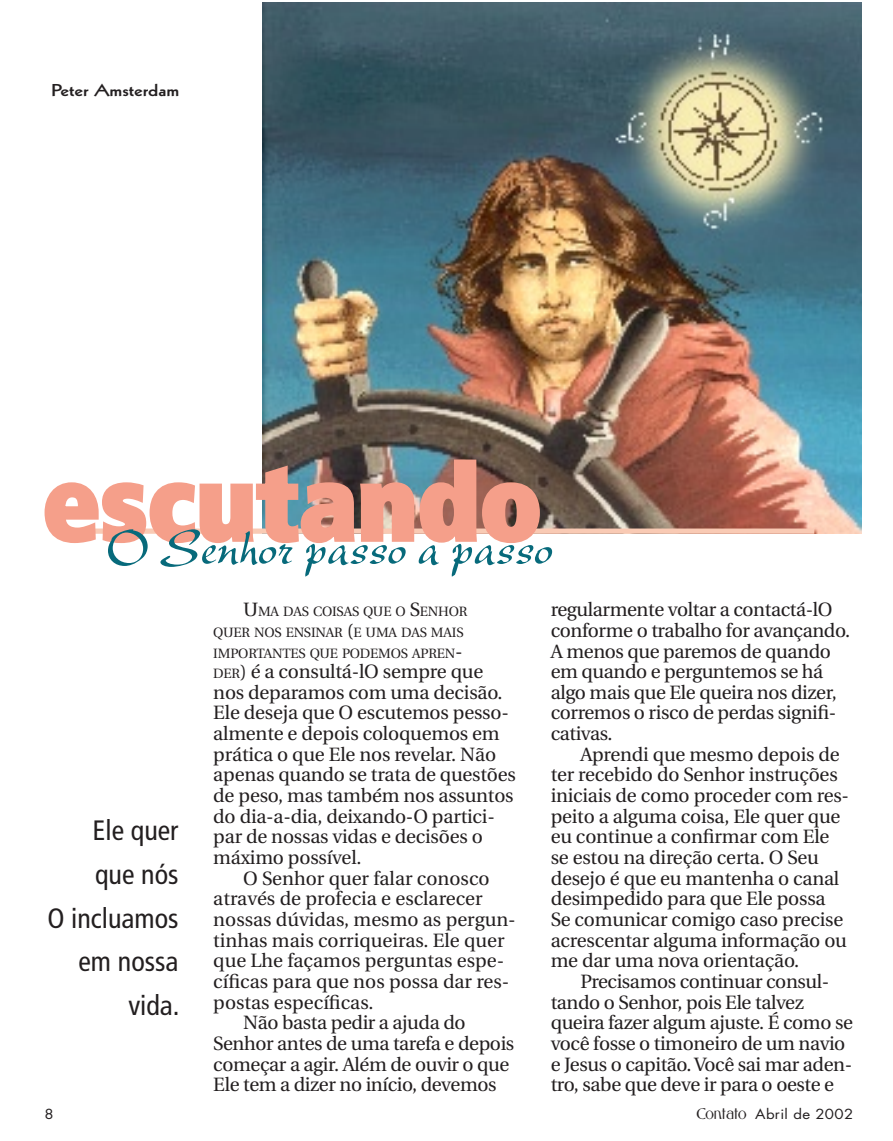
<style>
.page{position:relative;width:893px;height:1141px;background:#fff}
.page>*{position:absolute;margin:0;border:0;box-sizing:border-box;transform-origin:0 0}
.t1{font:900 condensed 105px "Frutiger";color:#f59f8a}
.t2{font:52.5px "New Berolina";color:#076a7b}
.t3{font:condensed 28px/43.8px "Frutiger";color:#231f20;text-align:right}
.t4{font:19.25px/20.7px "Utopia";letter-spacing:-.01em;color:#231f20}
.t5{font:16.8px "Geometric 231 BT Bold C";color:#231f20;scale:1.25 1}
.t6{font:13.47px/20.7px "Utopia";letter-spacing:-.015em;color:#231f20}
.t7{font:13.47px "Futura";letter-spacing:.025em;color:#231f20;scale:1.1 1}
.s1{font-size:19.25px}
.s2{font-size:13.47px}
.s3{font-family:"Gabriel";font-weight:700}
</style>
<div class="page">
<img style="left:263px;top:2px;width:599px;height:531px">
<div style="left:83px;top:529px;width:731px;height:5px;background:#f9cab4"></div>
<svg style="left:44px;top:458px;width:498px;height:85px"></svg>
<p class="t5" style="left:51px;top:79px;width:104px">Peter Amsterdam</p>
<h1 class="t1" style="left:42px;top:439px;width:501px">escutando</h1>
<h2 class="t2" style="left:107px;top:517px;width:448px">O Senhor passo a passo</h2>
<p class="t6" style="left:213px;top:602px;width:256px;text-indent:30px"><span class="s1">U</span>MA DAS COISAS QUE O <span class="s1">S</span>ENHOR<br>QUER NOS ENSINAR <span class="s1">(</span>E UMA DAS MAIS<br>IMPORTANTES QUE PODEMOS APREN<span class="s1">-</span></p>
<p class="t4" style="left:213px;top:662px;width:304px"><span class="s2">DER</span>) é a consultá-lO sempre que nos deparamos com uma decisão.<br>Ele deseja que O escutemos pesso&shy;almente e depois coloquemos em prática o que Ele nos revelar. Não apenas quando se trata de questões de peso, mas também nos assuntos do dia-a-dia, deixando-O partici&shy;par de nossas vidas e decisões o máximo possível.</p>
<p class="t4" style="left:243px;top:868px;width:248px">O Senhor quer falar conosco</p>
<p class="t4" style="left:213px;top:889px;width:271px">através de profecia e esclarecer</p>
<p class="t4" style="left:213px;top:909px;width:304px">nossas dúvidas, mesmo as pergun-</p>
<p class="t4" style="left:213px;top:930px;width:293px">tinhas mais corriqueiras. Ele quer</p>
<p class="t4" style="left:213px;top:951px;width:292px">que Lhe façamos perguntas espe-</p>
<p class="t4" style="left:213px;top:971px;width:298px">cíficas para que nos possa dar res-</p>
<p class="t4" style="left:213px;top:992px;width:162px">postas específicas.</p>
<p class="t4" style="left:243px;top:1013px;width:224px">Não basta pedir a ajuda do</p>
<p class="t4" style="left:213px;top:1033px;width:302px">Senhor antes de uma tarefa e depois</p>
<p class="t4" style="left:213px;top:1054px;width:298px">começar a agir. Além de ouvir o que</p>
<p class="t4" style="left:213px;top:1075px;width:285px">Ele tem a dizer no início, devemos</p>
<p class="t4" style="left:551px;top:600px;width:301px">regularmente voltar a contactá-lO conforme o trabalho for avançando.<br>A menos que paremos de quando em quando e perguntemos se há algo mais que Ele queira nos dizer, corremos o risco de perdas signifi&shy;cativas.</p>
<p class="t4" style="left:551px;top:744px;width:300px;text-indent:30px">Aprendi que mesmo depois de ter recebido do Senhor instruções iniciais de como proceder com res&shy;peito a alguma coisa, Ele quer que eu continue a confirmar com Ele se estou na direção certa. O Seu desejo é que eu mantenha o canal desimpedido para que Ele possa<br>Se comunicar comigo caso precise acrescentar alguma informação ou me dar uma nova orientação.</p>
<p class="t4" style="left:551px;top:971px;width:304px;text-indent:30px">Precisamos continuar consul&shy;tando o Senhor, pois Ele talvez queira fazer algum ajuste. É como se você fosse o timoneiro de um navio e Jesus o capitão. Você sai mar aden&shy;tro, sabe que deve ir para o oeste e</p>
<h3 class="t3" style="left:47px;top:809px;width:134px">Ele quer que nós<br>O incluamos em nossa vida.</h3>
<p class="t7" style="left:45px;top:1106px;width:10px">8</p>
<p class="t7" style="left:697px;top:1106px;width:144px"><span class="s3">CONTATO</span> Abril de 2002</p>
</div>
